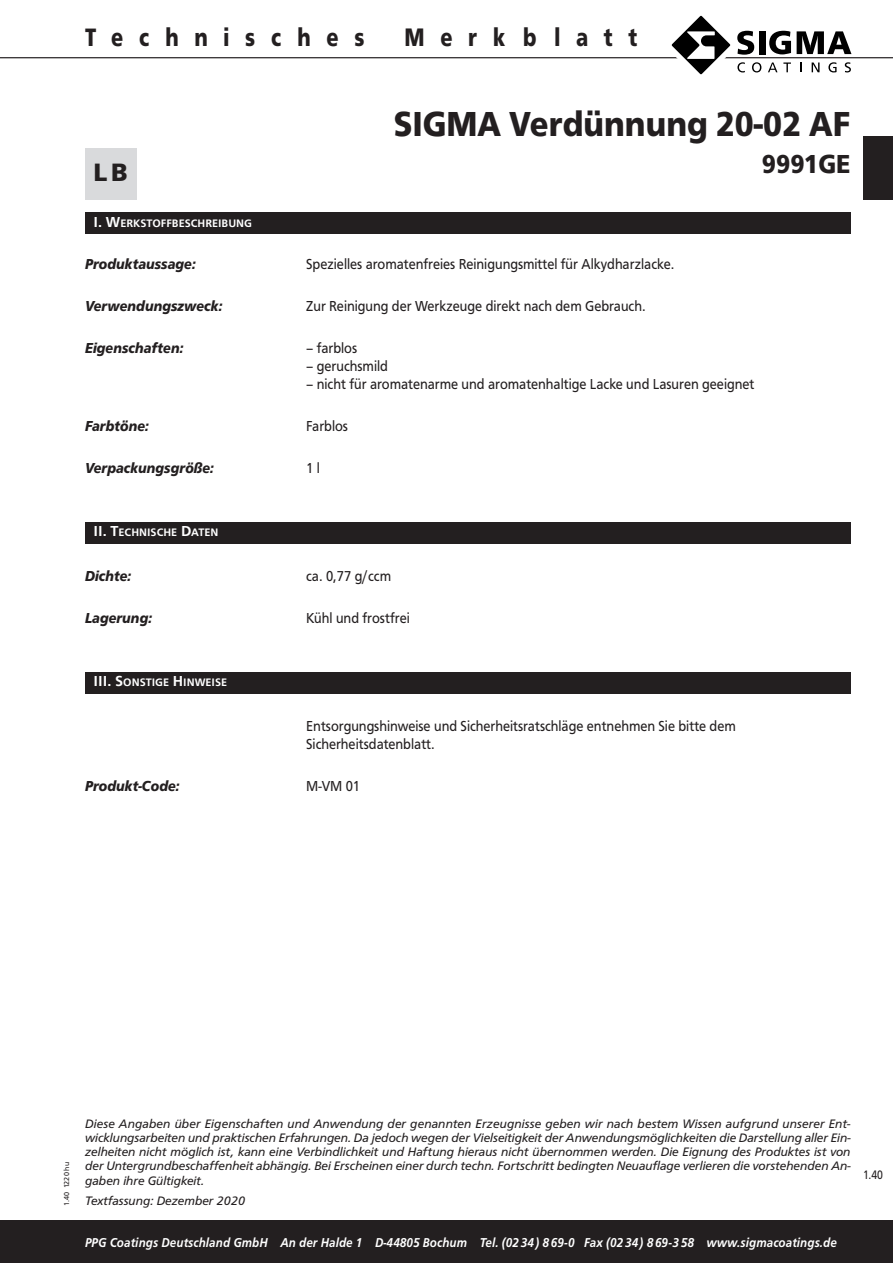
<style>
.page{position:relative;width:893px;height:1263px;background:#fff}
.page>*{position:absolute;margin:0;border:0;box-sizing:border-box;transform-origin:0 0}
.t1{font:700 36px "Frutus T";color:#231f20;scale:.9 1}
.t2{font:700 27px "Frutus T";color:#231f20;scale:.9 1}
.t3{font:700 26.25px "Frutus T";letter-spacing:.75em;color:#231f20;scale:.8 1}
.t4{font:900 24.9px "Frutiger";color:#231f20}
.t5{font:15px/18px "Frutus T";color:#231f20;scale:.9 1}
.t6{font:italic 700 15px "Frutus T";color:#231f20;scale:.9 1}
.t7{font:italic 500 13.35px "Frutus T";letter-spacing:.01em;color:#fff;scale:.9 1}
.t8{font:italic 12.75px/14.2px "Frutus T";color:#231f20;text-align:justify}
.t9{font:12.75px "Frutus T";color:#231f20;scale:.85 1}
.t10{font:500 11.25px "Frutus T";color:#fff}
.t11{font:7.5px "Frutus T";color:#231f20}
.s1{font-size:15px}
</style>
<div class="page">
<div style="left:0;top:1220px;width:893px;height:43px;background:#231f20"></div>
<div style="left:85px;top:213px;width:765px;height:21px;background:#231f20"></div>
<div style="left:85px;top:522px;width:765px;height:21px;background:#231f20"></div>
<div style="left:85px;top:672px;width:765px;height:21px;background:#231f20"></div>
<div style="left:85px;top:149px;width:51px;height:51px;background:#d9dadc"></div>
<div style="left:863px;top:136px;width:30px;height:64px;background:#231f20"></div>
<hr style="left:0;top:57px;width:893px;height:1px;background:#231f20">
<svg style="left:768px;top:62px;width:9px;height:10px"></svg>
<svg style="left:783px;top:62px;width:8px;height:10px"></svg>
<svg style="left:812px;top:62px;width:7px;height:10px"></svg>
<svg style="left:828px;top:62px;width:8px;height:10px"></svg>
<svg style="left:845px;top:62px;width:6px;height:10px"></svg>
<svg style="left:664px;top:15px;width:97px;height:60px"></svg>
<div style="left:759px;top:31px;width:6px;height:23px;background:#000"></div>
<svg style="left:769px;top:31px;width:22px;height:23px"></svg>
<svg style="left:797px;top:31px;width:54px;height:23px"></svg>
<h3 class="t3" style="left:85px;top:22px;width:351px">Technisches</h3>
<h3 class="t3" style="left:404px;top:22px;width:293px">Merkblatt</h3>
<h3 class="t4" style="left:93px;top:162px;width:36px">LB</h3>
<p class="t10" style="left:94px;top:217px;width:160px"><span class="s1">I. W</span>ERKSTOFFBESCHREIBUNG</p>
<h1 class="t1" style="left:394px;top:103px;width:509px">SIGMA Verdünnung 20-02 AF</h1>
<h2 class="t2" style="left:762px;top:148px;width:100px">9991GE</h2>
<p class="t6" style="left:85px;top:255px;width:124px">Produktaussage:</p>
<p class="t5" style="left:306px;top:254px;width:411px">Spezielles aromatenfreies Reinigungsmittel für Alkydharzlacke.</p>
<p class="t6" style="left:85px;top:297px;width:154px">Verwendungszweck:</p>
<p class="t5" style="left:306px;top:296px;width:379px">Zur Reinigung der Werkzeuge direkt nach dem Gebrauch.</p>
<p class="t6" style="left:85px;top:339px;width:111px">Eigenschaften:</p>
<p class="t5" style="left:306px;top:338px;width:58px">– farblos</p>
<p class="t5" style="left:306px;top:356px;width:92px">– geruchsmild</p>
<p class="t5" style="left:306px;top:374px;width:500px">– nicht für aromatenarme und aromatenhaltige Lacke und Lasuren geeignet</p>
<p class="t6" style="left:85px;top:417px;width:73px">Farbtöne:</p>
<p class="t5" style="left:306px;top:416px;width:48px">Farblos</p>
<p class="t6" style="left:85px;top:459px;width:145px">Verpackungsgröße:</p>
<p class="t5" style="left:306px;top:458px;width:17px">1l</p>
<p class="t10" style="left:94px;top:526px;width:126px"><span class="s1">II. T</span>ECHNISCHE <span class="s1">D</span>ATEN</p>
<p class="t6" style="left:85px;top:567px;width:53px">Dichte:</p>
<p class="t5" style="left:306px;top:566px;width:96px">ca. 0,77 g/ccm</p>
<p class="t6" style="left:85px;top:609px;width:76px">Lagerung:</p>
<p class="t5" style="left:306px;top:608px;width:117px">Kühl und frostfrei</p>
<p class="t10" style="left:94px;top:676px;width:135px"><span class="s1">III. S</span>ONSTIGE <span class="s1">H</span>INWEISE</p>
<p class="t5" style="left:306px;top:716px;width:479px">Entsorgungshinweise und Sicherheitsratschläge entnehmen Sie bitte dem<br>Sicherheitsdatenblatt.</p>
<p class="t6" style="left:85px;top:777px;width:107px">Produkt-Code:</p>
<p class="t5" style="left:306px;top:776px;width:61px">M-VM 01</p>
<p class="t11" style="left:62px;top:1205px;width:45px;rotate:-90deg">1.40 1220 hu</p>
<p class="t8" style="left:85px;top:1116px;width:767px">Diese Angaben über Eigenschaften und Anwendung der genannten Erzeugnisse geben wir nach bestem Wissen aufgrund unserer Ent&shy;wicklungsarbeiten und praktischen Erfahrungen. Da jedoch wegen der Vielseitigkeit der Anwendungsmöglichkeiten die Darstellung aller Ein&shy;zelheiten nicht möglich ist, kann eine Verbindlichkeit und Haftung hieraus nicht übernommen werden. Die Eignung des Produktes ist von der Untergrundbeschaffenheit abhängig. Bei Erscheinen einer durch techn. Fortschritt bedingten Neuauflage verlieren die vorstehenden An&shy;gaben ihre Gültigkeit.</p>
<p class="t8" style="left:85px;top:1193px;width:162px">Textfassung: Dezember 2020</p>
<p class="t7" style="left:85px;top:1235px;width:837px">PPG Coatings Deutschland GmbH An der Halde 1 D-44805 Bochum Tel. (02 34) 869-0 Fax (02 34) 869-3 58 www.sigmacoatings.de</p>
<p class="t9" style="left:863px;top:1167px;width:25px">1.40</p>
</div>
